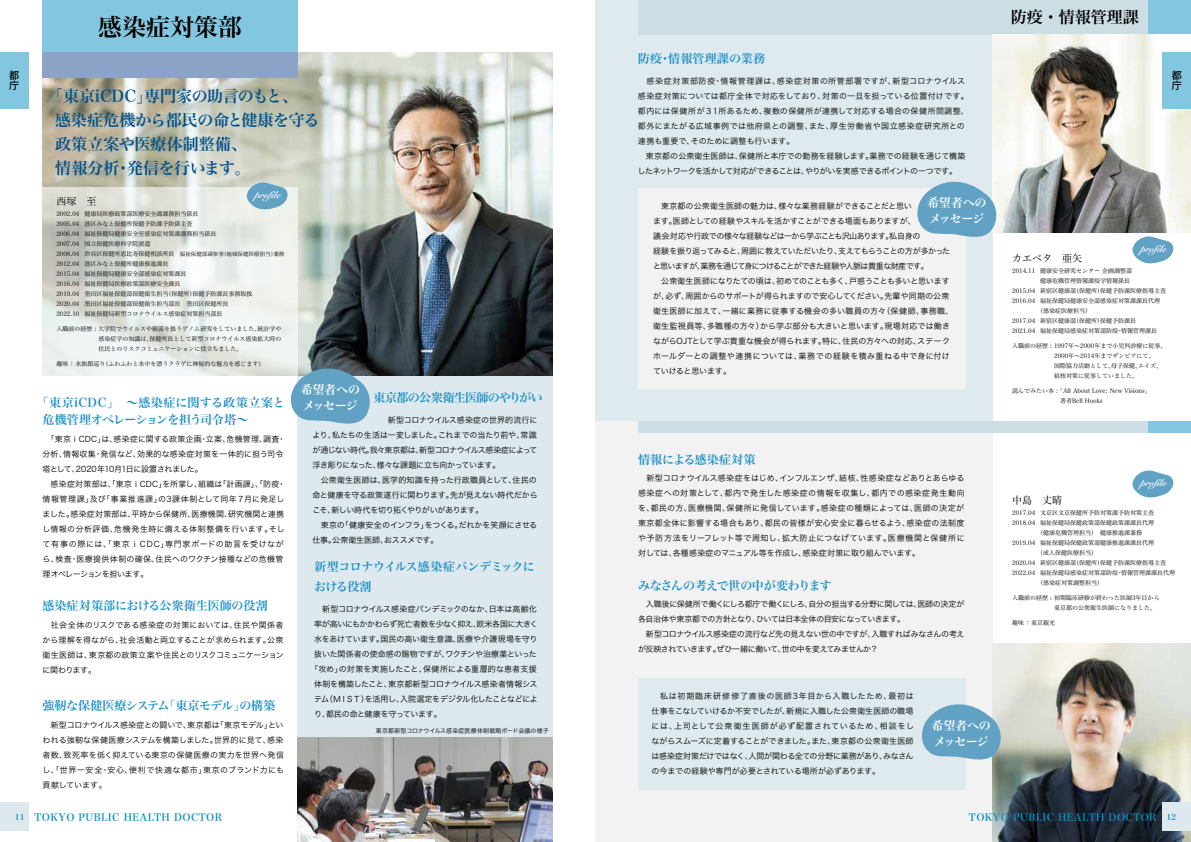
<style>
.page{position:relative;width:1191px;height:842px;background:#fff}
.page>*{position:absolute;margin:0;border:0;box-sizing:border-box;transform-origin:0 0}
.t1{font:24px "Hira Min Pro N W6";color:#040000}
.t2{font:16px/24px "Hira Min Pro N W6";letter-spacing:-.01em;color:#005088}
.t3{font:16px "Hira Min Pro N W6";color:#000}
.t4{font:12px/20px "Hira Min Pro N W6";letter-spacing:-.02em;color:#198ec6}
.t5{font:12px/17px "Hira Min Pro N W6";letter-spacing:.005em;color:#198ec6}
.t6{font:12px/16px "Hira Min Pro N W6";letter-spacing:-.04em;color:#fff}
.t7{font:12px "Hira Min Pro N W6";letter-spacing:-.05em;color:#198ec6}
.t8{font:12px "Hira Min Pro N W6";letter-spacing:.015em;color:#198ec6}
.t9{font:10px "Hira Min Pro N W6";letter-spacing:.04em;color:#0e8ec4}
.t10{font:700 10px "Snell Roundhand";color:#fff}
.t11{font:10px "Hira Min Pro N W3";color:#000}
.t12{font:500 10px/10px "Koz Go Pr 6 N";color:#000}
.t13{font:8px/15px "Hira Kaku Pro W3";letter-spacing:-.01em;color:#000;text-align:justify}
.t14{font:8px/15px "Hira Kaku Pro W3";letter-spacing:.015em;color:#000}
.t15{font:8px/15px "Hira Kaku Pro W3";letter-spacing:.025em;color:#000}
.t16{font:8px/15px "Hira Kaku Pro W3";letter-spacing:-.05em;color:#000}
.t17{font:8px "Hira Kaku Pro W3";letter-spacing:-.055em;color:#000}
.t18{font:8px "Hira Kaku Pro W3";letter-spacing:-.04em;color:#000}
.t19{font:6px/10px "Hira Min Pro N W3";color:#000}
.t20{font:6px "Hira Kaku Pro W3";letter-spacing:.01em;color:#000}
.s1{font-size:5.5px}
.s2{font-size:8px}
</style>
<div class="page">
<div style="left:298px;top:356px;width:255px;height:433px;background:#dde9ee"></div>
<div style="left:595px;top:0;width:397px;height:421px;background:#deeaee"></div>
<div style="left:595px;top:421px;width:397px;height:421px;background:#f2f2f2"></div>
<div style="left:638px;top:0;width:553px;height:34px;background:#ccdee4"></div>
<div style="left:1148px;top:0;width:43px;height:34px;background:#83c6df"></div>
<div style="left:638px;top:188px;width:327px;height:200px;background:#f2f2f2"></div>
<div style="left:638px;top:678px;width:327px;height:111px;background:#deeaee"></div>
<div style="left:638px;top:421px;width:553px;height:11px;background:#ccdee4"></div>
<div style="left:1148px;top:421px;width:43px;height:11px;background:#83c6df"></div>
<img style="left:43px;top:52px;width:510px;height:323px">
<img style="left:992px;top:34px;width:199px;height:198px">
<img style="left:992px;top:644px;width:199px;height:198px">
<svg style="left:42px;top:188px;width:255px;height:188px"></svg>
<img style="left:298px;top:737px;width:255px;height:105px">
<div style="left:1162px;top:802px;width:29px;height:29px;background:#dde9ee"></div>
<div style="left:0;top:802px;width:28px;height:29px;background:#dde9ee"></div>
<div style="left:0;top:52px;width:28px;height:57px;background:#83c6df"></div>
<div style="left:1162px;top:52px;width:29px;height:57px;background:#83c6df"></div>
<div style="left:43px;top:0;width:255px;height:52px;background:#83c6df"></div>
<div style="left:43px;top:52px;width:255px;height:26px;background:#8ba3c7"></div>
<svg style="left:247px;top:180px;width:45px;height:31px"></svg>
<svg style="left:922px;top:699px;width:81px;height:67px"></svg>
<svg style="left:917px;top:177px;width:82px;height:66px"></svg>
<svg style="left:1132px;top:236px;width:42px;height:28px"></svg>
<svg style="left:1132px;top:470px;width:42px;height:28px"></svg>
<svg style="left:288px;top:364px;width:85px;height:66px"></svg>
<h1 class="t1" style="left:98px;top:6px;width:145px">感染症対策部</h1>
<h2 class="t3" style="left:1010px;top:3px;width:129px">防疫・情報管理課</h2>
<h3 class="t8" style="left:638px;top:48px;width:129px">防疫・情報管理課の業務</h3>
<p class="t14" style="left:638px;top:72px;width:332px">　感染症対策部防疫・情報管理課は、感染症対策の所管部署ですが、新型コロナウイルス感染症対策については都庁全体で対応をしており、対策の一旦を担っている位置付けです。都内には保健所が３１所あるため、複数の保健所が連携して対応する場合の保健所間調整、都外にまたがる広域事例では他府県との調整、また、厚生労働省や国立感染症研究所との連携も重要で、そのために調整も行います。<br>　東京都の公衆衛生医師は、保健所と本庁での勤務を経験します。業務での経験を通じて構築したネットワークを活かして対応ができることは、やりがいを実感できるポイントの一つです。</p>
<p class="t12" style="left:9px;top:71px;width:11px">都庁</p>
<p class="t12" style="left:1171px;top:71px;width:11px">都庁</p>
<h2 class="t2" style="left:55px;top:83px;width:266px;text-indent:-8px">「東京iCDC」専門家の助言のもと、<br>感染症危機から都民の命と健康を守る政策立案や医療体制整備、<br>情報分析・発信を行います。</h2>
<p class="t10" style="left:255px;top:186px;width:28px">profile</p>
<p class="t11" style="left:56px;top:193px;width:41px">西塚　至</p>
<p class="t19" style="left:56px;top:208px;width:229px">2002.04 健康局医療政策部医療安全課課務担当係長<br>2005.04 港区みなと保健所保健予防課予防係主査　<br>2006.04 福祉保健局健康安全室感染症対策課課務担当係長　<br>2007.04 国立保健医療科学院派遣<br>2008.04 渋谷区保健所恵比寿保健相談所長<span class="s1">　福祉保健部副参事（地域保健医療担当）兼務</span>2012.04 港区みなと保健所健康推進課長　<br>2015.04 福祉保健局健康安全部感染症対策課長　<br>2016.04 福祉保健局医療政策部医療安全課長　<br>2019.04 墨田区福祉保健部保健衛生担当（保健所）保健予防課長事務取扱<br>2020.04 墨田区福祉保健部保健衛生担当部長　墨田区保健所長<br>2022.10 福祉保健局新型コロナウイルス感染症対策担当部長</p>
<p class="t19" style="left:98px;top:324px;width:184px;text-align:justify;text-indent:-42px">入職前の経歴 : 大学院でウイルスや細菌を扱うゲノム研究をしていました。統計学や感染症学の知識は、保健所長として新型コロナウイルス感染拡大時の住民とのリスクコミュニケーションに役立ちました。</p>
<p class="t19" style="left:56px;top:359px;width:209px">趣味 ： 水族館巡り（ふわふわと水中を漂うクラゲに神秘的な魅力を感じます）</p>
<h3 class="t5" style="left:43px;top:393px;width:244px;text-indent:-6px">「東京iCDC」　～感染症に関する政策立案と危機管理オペレーションを担う司令塔～</h3>
<p class="t15" style="left:43px;top:431px;width:244px">　「東京 i CDC」は、感染症に関する政策企画・立案、危機管理、調査・分析、情報収集・発信など、効果的な感染症対策を一体的に担う司令塔として、2020年10月1日に設置されました。<br>　感染症対策部は、「東京 i CDC」を所掌し、組織は「計画課」、「防疫・情報管理課」及び「事業推進課」の3課体制として同年７月に発足しました。感染症対策部は、平時から保健所、医療機関、研究機関と連携し情報の分析評価、危機発生時に備える体制整備を行います。そして有事の際には、「東京 i CDC」専門家ボードの助言を受けながら、検査・医療提供体制の確保、住民へのワクチン接種などの危機管理オペレーションを担います。</p>
<h3 class="t4" style="left:43px;top:595px;width:227px">感染症対策部における公衆衛生医師の役割</h3>
<p class="t13" style="left:43px;top:617px;width:243px">　社会全体のリスクである感染症の対策においては、住民や関係者から理解を得ながら、社会活動と両立することが求められます。公衆衛生医師は、東京都の政策立案や住民とのリスクコミュニケーションに関わります。</p>
<h3 class="t4" style="left:43px;top:695px;width:234px">強靭な保健医療システム「東京モデル」の構築</h3>
<p class="t13" style="left:43px;top:717px;width:243px">　新型コロナウイルス感染症との闘いで、東京都は「東京モデル」といわれる強靭な保健医療システムを構築しました。世界的に見て、感染者数、致死率を低く抑えている東京の保健医療の実力を世界へ発信し、「世界一安全・安心、便利で快適な都市」東京のブランド力にも貢献しています。</p>
<h3 class="t6" style="left:301px;top:381px;width:61px">希望者へのメッセージ</h3>
<h3 class="t7" style="left:373px;top:387px;width:171px">東京都の公衆衛生医師のやりがい</h3>
<p class="t13" style="left:312px;top:412px;width:227px;text-align:left;text-indent:59px">　　新型コロナウイルス感染症の世界的流行により、私たちの生活は一変しました。これまでの当たり前や、常識が通じない時代。我々東京都は、新型コロナウイルス感染症によって浮き彫りになった、様々な課題に立ち向かっています。<br>　公衆衛生医師は、医学的知識を持った行政職員として、住民の命と健康を守る政策遂行に関わります。先が見えない時代だからこそ、新しい時代を切り拓くやりがいがあります。<br>　東京の「健康安全のインフラ」をつくる。だれかを笑顔にさせる仕事。公衆衛生医師、おススメです。</p>
<h3 class="t4" style="left:314px;top:556px;width:222px">新型コロナウイルス感染症パンデミックにおける役割</h3>
<p class="t13" style="left:314px;top:601px;width:224px">　新型コロナウイルス感染症パンデミックのなか、日本は高齢化</p>
<p class="t16" style="left:314px;top:616px;width:225px">率が高いにもかかわらず死亡者数を少なく抑え、欧米各国に大きく</p>
<p class="t13" style="left:314px;top:631px;width:225px">水をあけています。国民の高い衛生意識、医療や介護現場を守り</p>
<p class="t13" style="left:314px;top:646px;width:224px">抜いた関係者の使命感の賜物ですが、ワクチンや治療薬といった</p>
<p class="t14" style="left:310px;top:661px;width:228px">「攻め」の対策を実施したこと、保健所による重層的な患者支援</p>
<p class="t13" style="left:314px;top:676px;width:225px">体制を構築したこと、東京都新型コロナウイルス感染者情報シス</p>
<p class="t17" style="left:314px;top:692px;width:225px">テム（ＭＩＳＴ）を活用し、入院選定をデジタル化したことなどによ</p>
<p class="t18" style="left:314px;top:707px;width:129px">り、都民の命と健康を守っています。</p>
<p class="t20" style="left:376px;top:725px;width:174px">東京都新型コロナウイルス感染症医療体制戦略ボード会議の様子</p>
<h3 class="t6" style="left:927px;top:194px;width:61px">希望者へのメッセージ</h3>
<p class="t13" style="left:653px;top:198px;width:302px;text-align:left">　東京都の公衆衛生医師の魅力は、様々な業務経験ができることだと思い<br>ます。医師としての経験やスキルを活かすことができる場面もありますが、<br>議会対応や行政での様々な経験などは一から学ぶことも沢山あります。私自身の<br>経験を振り返ってみると、周囲に教えていただいたり、支えてもらうことの方が多かったと思いますが、業務を通じて身につけることができた経験や人脈は貴重な財産です。<br>　公衆衛生医師になりたての頃は、初めてのことも多く、戸惑うことも多いと思いますが、必ず、周囲からのサポートが得られますので安心してください。先輩や同期の公衆衛生医師に加えて、一緒に業務に従事する機会の多い職員の方々（保健師、事務職、衛生監視員等、多職種の方々）から学ぶ部分も大きいと思います。現場対応では働きながらOJTとして学ぶ貴重な機会が得られます。特に、住民の方々への対応、ステークホールダーとの調整や連携については、業務での経験を積み重ねる中で身に付けていけると思います。</p>
<h3 class="t4" style="left:638px;top:449px;width:119px">情報による感染症対策</h3>
<p class="t13" style="left:638px;top:470px;width:328px">　新型コロナウイルス感染症をはじめ、インフルエンザ、結核、性感染症などありとあらゆる感染症への対策として、都内で発生した感染症の情報を収集し、都内での感染症発生動向を、都民の方、医療機関、保健所に発信しています。感染症の種類によっては、医師の決定が東京都全体に影響する場合もあり、都民の皆様が安心安全に暮らせるよう、感染症の法制度や予防方法をリーフレット等で周知し、拡大防止につなげています。医療機関と保健所に対しては、各種感染症のマニュアル等を作成し、感染症対策に取り組んでいます。</p>
<h3 class="t4" style="left:638px;top:575px;width:195px">みなさんの考えで世の中が変わります</h3>
<p class="t16" style="left:638px;top:596px;width:328px">　入職後に保健所で働くにしろ都庁で働くにしろ、自分の担当する分野に関しては、医師の決定が各自治体や東京都での方針となり、ひいては日本全体の目安になっていきます。<br>　新型コロナウイルス感染症の流行など先の見えない世の中ですが、入職すればみなさんの考えが反映されていきます。ぜひ一緒に働いて、世の中を変えてみませんか？</p>
<p class="t13" style="left:651px;top:688px;width:264px">　私は初期臨床研修修了直後の医師3年目から入職したため、最初は仕事をこなしていけるか不安でしたが、新規に入職した公衆衛生医師の職場には、上司として公衆衛生医師が必ず配置されているため、相談をしながらスムーズに定着することができました。また、東京都の公衆衛生医師は感染症対策だけではなく、人間が関わる全ての分野に業務があり、みなさんの今までの経験や専門が必要とされている場所が必ずあります。</p>
<h3 class="t6" style="left:931px;top:716px;width:61px">希望者へのメッセージ</h3>
<p class="t10" style="left:1141px;top:240px;width:28px">profile</p>
<p class="t11" style="left:1012px;top:249px;width:71px">カエベタ　亜矢</p>
<p class="t19" style="left:1012px;top:265px;width:122px">2014.11 健康安全研究センター 企画調整部</p>
<p class="t19" style="left:1040px;top:275px;width:97px">健康危機管理情報課疫学情報係長　</p>
<p class="t19" style="left:1012px;top:285px;width:162px">2015.04 新宿区健康部（保健所）保健予防課医療指導主査　</p>
<p class="t19" style="left:1012px;top:295px;width:150px">2016.04 福祉保健局健康安全部感染症対策課課長代理</p>
<p class="t19" style="left:1037px;top:305px;width:58px">（感染症医療担当）　</p>
<p class="t19" style="left:1012px;top:315px;width:132px">2017.04 新宿区健康部（保健所）保健予防課長　</p>
<p class="t19" style="left:1012px;top:325px;width:153px">2021.04 福祉保健局感染症対策部防疫・情報管理課長　</p>
<p class="t19" style="left:1054px;top:340px;width:114px;text-indent:-42px">入職前の経歴 : 1997年～2000年まで小児科診療に従事。<br>2000年～2014年までザンビアにて、<br>国際協力活動として、母子保健、エイズ、結核対策に従事していました。</p>
<p class="t19" style="left:1012px;top:385px;width:140px;text-align:center">読んでみたい本 : 「All About Love: New Visions」著者Bell Hooks</p>
<p class="t10" style="left:1141px;top:474px;width:28px">profile</p>
<p class="t11" style="left:1012px;top:491px;width:52px">中島　丈晴</p>
<p class="t19" style="left:1012px;top:507px;width:144px">2017.04 文京区文京保健所予防対策課予防対策主査</p>
<p class="t19" style="left:1012px;top:517px;width:144px">2018.04 福祉保健局保健政策部保健政策課課長代理</p>
<p class="t19" style="left:1037px;top:527px;width:106px">（健康危機管理担当）　健康推進課兼務</p>
<p class="t19" style="left:1012px;top:537px;width:144px">2019.04 福祉保健局保健政策部健康推進課課長代理</p>
<p class="t19" style="left:1037px;top:547px;width:64px">（成人保健医療担当）　</p>
<p class="t19" style="left:1012px;top:557px;width:162px">2020.04 新宿区健康部（保健所）保健予防課医療指導主査　</p>
<p class="t19" style="left:1012px;top:567px;width:165px">2022.04 福祉保健局感染症対策部防疫・情報管理課課長代理</p>
<p class="t19" style="left:1037px;top:577px;width:70px">（感染症対策調整担当）　</p>
<p class="t19" style="left:1054px;top:592px;width:107px;text-indent:-42px">入職前の経歴 : 初期臨床研修が終わった医師3年目から東京都の公衆衛生医師になりました。</p>
<p class="t19" style="left:1012px;top:617px;width:44px">趣味 ： 東京観光</p>
<p class="t9" style="left:15px;top:808px;width:209px"><span class="s2">11</span> TOKYO PUBLIC HEALTH DOCTOR</p>
<p class="t9" style="left:969px;top:808px;width:209px">TOKYO PUBLIC HEALTH DOCTOR <span class="s2">12</span></p>
</div>
